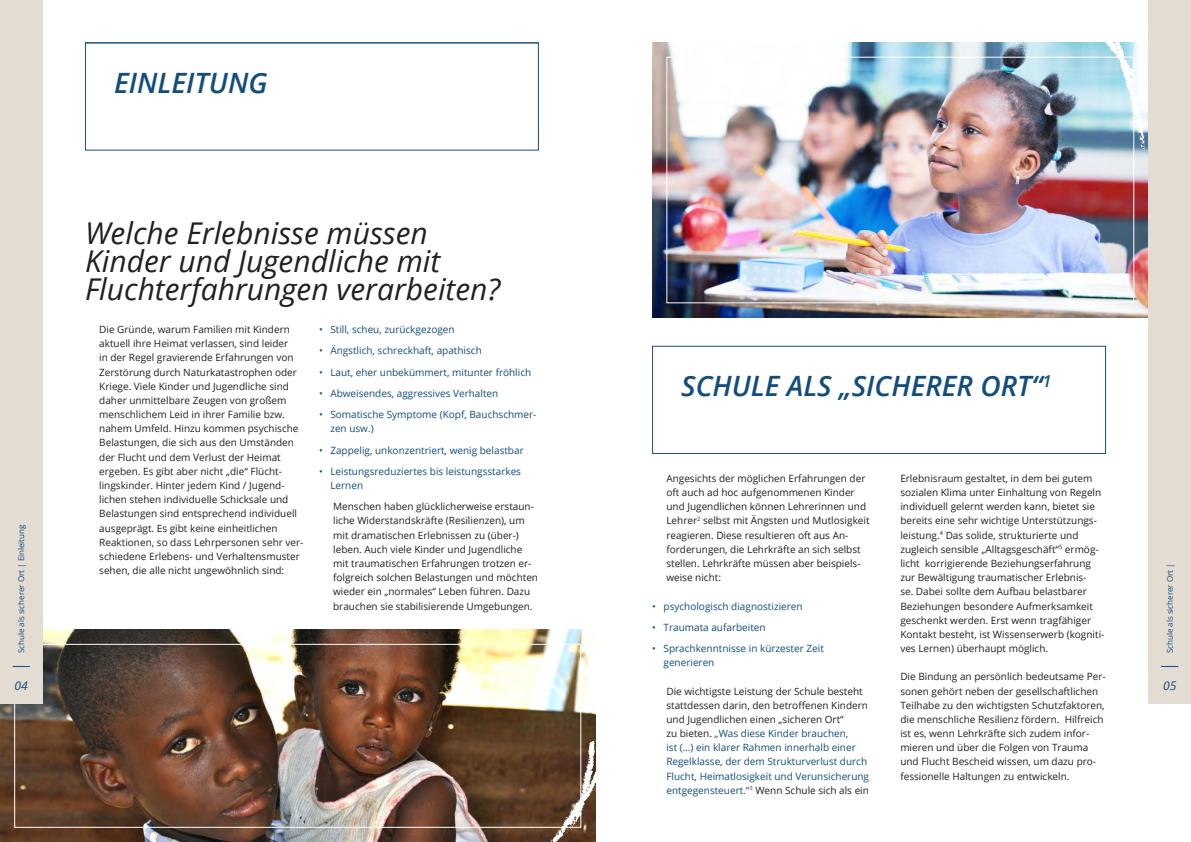
<style>
.page{position:relative;width:1191px;height:842px;background:#fff}
.page>*{position:absolute;margin:0;border:0;box-sizing:border-box;transform-origin:0 0}
.Überschrift_2{font:italic 30px/28px "Open Sans";color:#231f20}
.Überschrift{font:italic 600 28px "Open Sans";color:#134d7e}
.t1{font:italic 12px "Open Sans";color:#134d7e}
.Fließtext{font:10px/14.2px "Open Sans";color:#231f20}
.Fließtext-2{font:10px/14.2px "Open Sans";color:#134d7e}
.t2{font:8px "Open Sans";color:#134d7e}
.s1{color:#231f20}
</style>
<div class="page">
<img style="left:0;top:630px;width:595px;height:212px">
<div style="left:14px;top:644px;width:567px;height:184px;border:1px solid #fff"></div>
<img style="left:652px;top:43px;width:496px;height:274px">
<div style="left:666px;top:57px;width:468px;height:246px;border:1px solid #fff"></div>
<div style="left:652px;top:346px;width:454px;height:108px;border:1px solid #134d7e"></div>
<div style="left:1148px;top:0;width:43px;height:703px;background:#e3dcd2"></div>
<div style="left:0;top:0;width:43px;height:703px;background:#e3dcd2"></div>
<svg style="left:1161px;top:666px;width:17px;height:1px"></svg>
<svg style="left:13px;top:666px;width:17px;height:1px"></svg>
<svg style="left:531px;top:740px;width:65px;height:102px;background:#6f5440"></svg>
<svg style="left:1082px;top:42px;width:65px;height:122px"></svg>
<p class="Überschrift" style="left:114px;top:64px;width:155px">EINLEITUNG</p>
<p class="Überschrift_2" style="left:85px;top:218px;width:417px">Welche Erlebnisse müssen<br>Kinder und Jugendliche mit<br>Fluchterfahrungen verarbeiten?</p>
<p class="Fließtext" style="left:99px;top:322px;width:206px">Die Gründe, warum Familien mit Kindern aktuell ihre Heimat verlassen, sind leider<br>in der Regel gravierende Erfahrungen von Zerstörung durch Naturkatastrophen oder Kriege. Viele Kinder und Jugendliche sind daher unmittelbare Zeugen von großem menschlichem Leid in ihrer Familie bzw. nahem Umfeld. Hinzu kommen psychische Belastungen, die sich aus den Umständen der Flucht und dem Verlust der Heimat ergeben. Es gibt aber nicht „die“ Flücht&shy;lingskinder. Hinter jedem Kind / Jugend&shy;lichen stehen individuelle Schicksale und Belastungen sind entsprechend individuell ausgeprägt. Es gibt keine einheitlichen Reaktionen, so dass Lehrpersonen sehr ver&shy;schiedene Erlebens- und Verhaltensmuster sehen, die alle nicht ungewöhnlich sind:</p>
<p class="Fließtext-2" style="left:319px;top:322px;width:137px">• Still, scheu, zurückgezogen</p>
<p class="Fließtext-2" style="left:319px;top:343px;width:164px">• Ängstlich, schreckhaft, apathisch</p>
<p class="Fließtext-2" style="left:319px;top:365px;width:214px">• Laut, eher unbekümmert, mitunter fröhlich</p>
<p class="Fließtext-2" style="left:319px;top:386px;width:181px">• Abweisendes, aggressives Verhalten</p>
<p class="Fließtext-2" style="left:330px;top:407px;width:208px;text-indent:-11px">• Somatische Symptome (Kopf, Bauchschmer&shy;zen usw.)</p>
<p class="Fließtext-2" style="left:319px;top:443px;width:206px">• Zappelig, unkonzentriert, wenig belastbar</p>
<p class="Fließtext-2" style="left:330px;top:464px;width:192px;text-indent:-11px">• Leistungsreduziertes bis leistungsstarkes<br>Lernen</p>
<p class="Fließtext" style="left:333px;top:499px;width:206px">Menschen haben glücklicherweise erstaun&shy;liche Widerstandskräfte (Resilienzen), um mit dramatischen Erlebnissen zu (über-) leben. Auch viele Kinder und Jugendliche mit traumatischen Erfahrungen trotzen er&shy;folgreich solchen Belastungen und möchten wieder ein „normales“ Leben führen. Dazu brauchen sie stabilisierende Umgebungen.</p>
<p class="Überschrift" style="left:681px;top:367px;width:372px">SCHULE ALS „SICHERER ORT“<sup>1</sup></p>
<p class="Fließtext" style="left:666px;top:471px;width:205px">Angesichts der möglichen Erfahrungen der oft auch ad hoc aufgenommenen Kinder und Jugendlichen können Lehrerinnen und Lehrer<sup>2</sup> selbst mit Ängsten und Mutlosigkeit reagieren. Diese resultieren oft aus An&shy;forderungen, die Lehrkräfte an sich selbst stellen. Lehrkräfte müssen aber beispiels&shy;weise nicht:</p>
<p class="Fließtext-2" style="left:652px;top:598px;width:152px">• psychologisch diagnostizieren</p>
<p class="Fließtext-2" style="left:652px;top:620px;width:115px">• Traumata aufarbeiten</p>
<p class="Fließtext-2" style="left:663px;top:641px;width:162px;text-indent:-11px">• Sprachkenntnisse in kürzester Zeit generieren</p>
<p class="Fließtext-2" style="left:666px;top:684px;width:204px"><span class="s1">Die wichtigste Leistung der Schule besteht stattdessen darin, den betroffenen Kindern und Jugendlichen einen „sicheren Ort“<br>zu bieten.</span> „Was diese Kinder brauchen,<br>ist (…) ein klarer Rahmen innerhalb einer Regelklasse, der dem Strukturverlust durch Flucht, Heimatlosigkeit und Verunsicherung entgegensteuert.“<sup>3</sup> <span class="s1">Wenn Schule sich als ein</span></p>
<p class="Fließtext" style="left:900px;top:471px;width:205px">Erlebnisraum gestaltet, in dem bei gutem sozialen Klima unter Einhaltung von Regeln individuell gelernt werden kann, bietet sie bereits eine sehr wichtige Unterstützungs&shy;leistung.<sup>4</sup> Das solide, strukturierte und zugleich sensible „Alltagsgeschäft“<sup>5</sup> ermög&shy;licht korrigierende Beziehungserfahrung zur Bewältigung traumatischer Erlebnis-<br>se. Dabei sollte dem Aufbau belastbarer Beziehungen besondere Aufmerksamkeit geschenkt werden. Erst wenn tragfähiger Kontakt besteht, ist Wissenserwerb (kogniti&shy;ves Lernen) überhaupt möglich.</p>
<p class="Fließtext" style="left:900px;top:669px;width:207px">Die Bindung an persönlich bedeutsame Per&shy;sonen gehört neben der gesellschaftlichen Teilhabe zu den wichtigsten Schutzfaktoren, die menschliche Resilienz fördern. Hilfreich ist es, wenn Lehrkräfte sich zudem infor&shy;mieren und über die Folgen von Trauma und Flucht Bescheid wissen, um dazu pro&shy;fessionelle Haltungen zu entwickeln.</p>
<p class="t2" style="left:16px;top:653px;width:130px;rotate:-90deg">Schule als sicherer Ort | Einleitung</p>
<p class="t2" style="left:1164px;top:653px;width:91px;rotate:-90deg">Schule als sicherer Ort |</p>
<p class="t1" style="left:15px;top:677px;width:15px">04</p>
<p class="t1" style="left:1163px;top:677px;width:15px">05</p>
</div>
